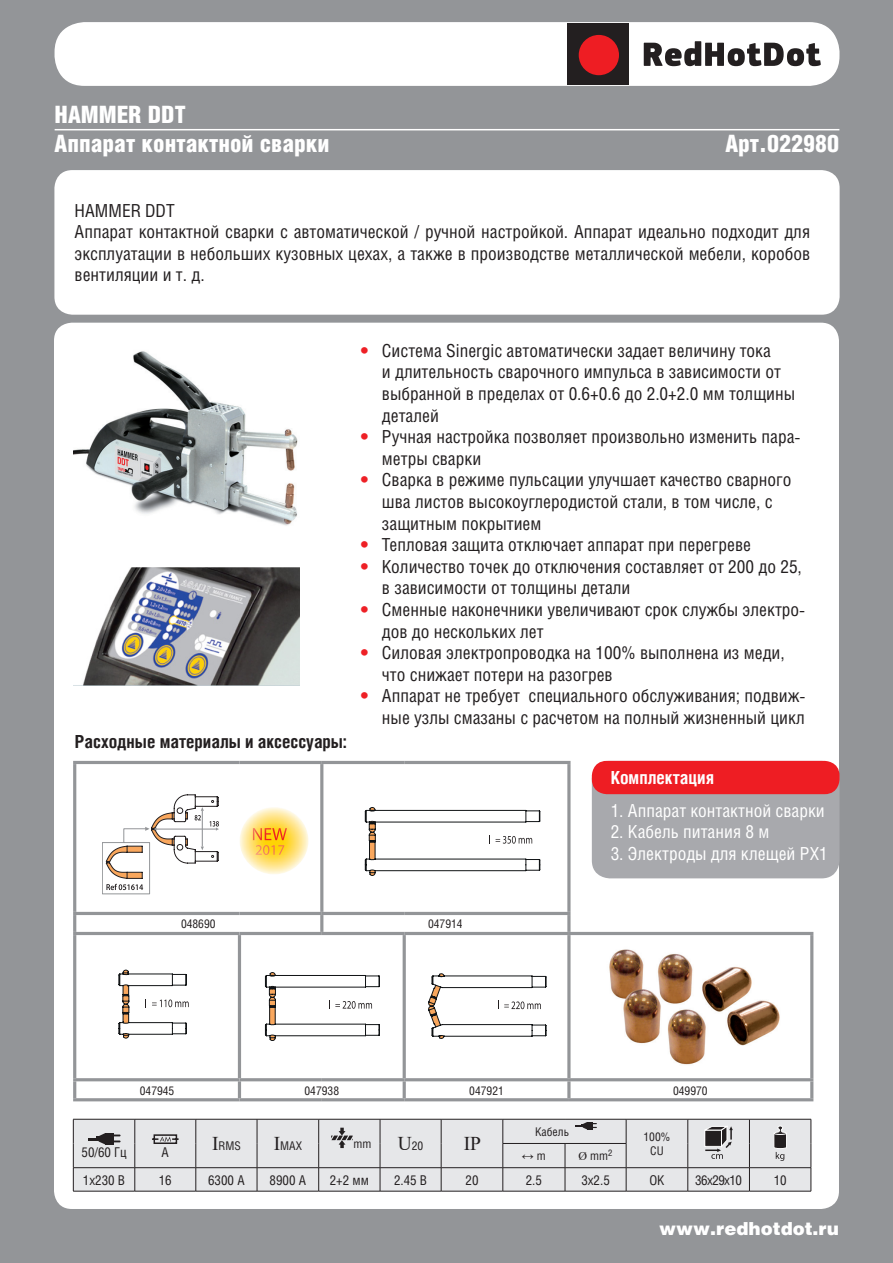
<style>
.page{position:relative;width:893px;height:1263px;background:#939598}
.page>*{position:absolute;margin:0;border:0;box-sizing:border-box;transform-origin:0 0}
.t1{font:900 24px "Helios Cond";color:#fff}
.t2{font:19.5px "Times New Roman";color:#231f20}
.t3{font:18px/21.6px "Helios Cond";color:#231f20}
.Комплектация{font:18px "Helios Cond";color:#fff}
.t4{font:700 18px "Helios Cond";color:#231f20}
.t5{font:900 18px "Helios";color:#fff}
.t6{font:700 18px "Helios Cond";color:#fff}
.t7{font:13.5px "Helios Cond";color:#231f20}
.t8{font:13.5px "Helios Cond";letter-spacing:-.04em;color:#231f20}
.t9{font:12px "Helios Cond";color:#231f20}
.t10{font:12px "Times New Roman";color:#231f20}
.s1{font-weight:900;color:#ee2026}
.s2{font-family:"Times New Roman";font-size:19.5px}
.s3{font-family:"Helios Cond"}
.s4{font-family:"Times New Roman"}
</style>
<div class="page">
<div style="left:54px;top:323px;width:785px;height:886px;background:#fff;border-radius:18px"></div>
<div style="left:54px;top:170px;width:786px;height:145px;background:#fff;border-radius:18px"></div>
<div style="left:55px;top:22px;width:784px;height:64px;background:#fff;border-radius:30px"></div>
<svg style="left:644px;top:41px;width:177px;height:25px"></svg>
<hr style="left:55px;top:129px;width:784px;height:1px;background:#fff">
<div style="left:567px;top:23px;width:62px;height:62px;background:#231f20"></div>
<div style="left:579px;top:35px;width:40px;height:40px;background:#ee1d23;border-radius:50%"></div>
<hr style="left:73px;top:1191px;width:62px;height:1px;background:#231f20">
<hr style="left:135px;top:1191px;width:61px;height:1px;background:#231f20">
<hr style="left:196px;top:1191px;width:61px;height:1px;background:#231f20">
<hr style="left:257px;top:1191px;width:62px;height:1px;background:#231f20">
<hr style="left:319px;top:1191px;width:61px;height:1px;background:#231f20">
<hr style="left:380px;top:1191px;width:61px;height:1px;background:#231f20">
<hr style="left:441px;top:1191px;width:62px;height:1px;background:#231f20">
<hr style="left:503px;top:1191px;width:62px;height:1px;background:#231f20">
<hr style="left:565px;top:1191px;width:61px;height:1px;background:#231f20">
<hr style="left:626px;top:1191px;width:62px;height:1px;background:#231f20">
<hr style="left:688px;top:1191px;width:61px;height:1px;background:#231f20">
<hr style="left:749px;top:1191px;width:62px;height:1px;background:#231f20">
<img style="left:74px;top:351px;width:224px;height:175px">
<img style="left:74px;top:567px;width:225px;height:119px">
<div style="left:592px;top:761px;width:247px;height:117px;background:#a8a9ad;border-radius:18px"></div>
<div style="left:592px;top:761px;width:247px;height:33px;background:#ee1d23;border-radius:15px"></div>
<svg style="left:72px;top:1094px;width:740px;height:97px"></svg>
<hr style="left:73px;top:761px;width:166px;height:3px;background:#939598">
<hr style="left:73px;top:764px;width:3px;height:148px;background:#939598">
<hr style="left:239px;top:761px;width:83px;height:3px;background:#939598">
<hr style="left:322px;top:761px;width:82px;height:3px;background:#939598">
<hr style="left:320px;top:764px;width:3px;height:148px;background:#939598">
<hr style="left:404px;top:761px;width:167px;height:3px;background:#939598">
<svg style="left:567px;top:764px;width:4px;height:148px"></svg>
<hr style="left:73px;top:912px;width:166px;height:3px;background:#939598">
<hr style="left:73px;top:915px;width:3px;height:17px;background:#939598">
<hr style="left:239px;top:912px;width:83px;height:3px;background:#939598">
<hr style="left:322px;top:912px;width:82px;height:3px;background:#939598">
<hr style="left:320px;top:915px;width:3px;height:17px;background:#939598">
<hr style="left:404px;top:912px;width:167px;height:3px;background:#939598">
<svg style="left:567px;top:915px;width:4px;height:17px"></svg>
<hr style="left:73px;top:932px;width:166px;height:3px;background:#939598">
<hr style="left:73px;top:935px;width:3px;height:143px;background:#939598">
<hr style="left:239px;top:932px;width:83px;height:3px;background:#939598">
<hr style="left:238px;top:935px;width:3px;height:143px;background:#939598">
<hr style="left:322px;top:932px;width:82px;height:3px;background:#939598">
<hr style="left:404px;top:932px;width:165px;height:3px;background:#939598">
<hr style="left:403px;top:935px;width:3px;height:143px;background:#939598">
<hr style="left:569px;top:932px;width:244px;height:3px;background:#939598">
<svg style="left:567px;top:935px;width:4px;height:143px"></svg>
<hr style="left:810px;top:935px;width:3px;height:143px;background:#939598">
<hr style="left:73px;top:1078px;width:166px;height:3px;background:#939598">
<hr style="left:73px;top:1081px;width:3px;height:17px;background:#939598">
<hr style="left:239px;top:1078px;width:83px;height:3px;background:#939598">
<hr style="left:238px;top:1081px;width:3px;height:17px;background:#939598">
<hr style="left:322px;top:1078px;width:82px;height:3px;background:#939598">
<hr style="left:404px;top:1078px;width:165px;height:3px;background:#939598">
<hr style="left:403px;top:1081px;width:3px;height:17px;background:#939598">
<hr style="left:569px;top:1078px;width:244px;height:3px;background:#939598">
<svg style="left:567px;top:1081px;width:4px;height:17px"></svg>
<hr style="left:810px;top:1081px;width:3px;height:17px;background:#939598">
<hr style="left:73px;top:1098px;width:166px;height:3px;background:#939598">
<hr style="left:239px;top:1098px;width:83px;height:3px;background:#939598">
<hr style="left:322px;top:1098px;width:82px;height:3px;background:#939598">
<hr style="left:404px;top:1098px;width:165px;height:3px;background:#939598">
<hr style="left:569px;top:1098px;width:244px;height:3px;background:#939598">
<img style="left:609px;top:949px;width:171px;height:116px">
<svg style="left:119px;top:970px;width:70px;height:68px"></svg>
<svg style="left:265px;top:972px;width:115px;height:69px"></svg>
<svg style="left:428px;top:973px;width:119px;height:66px"></svg>
<svg style="left:365px;top:807px;width:175px;height:69px"></svg>
<svg style="left:102px;top:795px;width:117px;height:99px"></svg>
<img style="left:240px;top:807px;width:68px;height:67px">
<img style="left:253px;top:828px;width:34px;height:12px">
<img style="left:256px;top:845px;width:28px;height:10px">
<p class="t1" style="left:55px;top:100px;width:132px">HAMMER DDT</p>
<p class="t1" style="left:55px;top:129px;width:276px">Аппарат контактной сварки</p>
<p class="t1" style="left:725px;top:129px;width:115px">Арт.022980</p>
<p class="t3" style="left:75px;top:199px;width:102px">HAMMER DDT</p>
<p class="t3" style="left:75px;top:221px;width:737px;text-align:justify">Аппарат контактной сварки с автоматической / ручной настройкой. Аппарат идеально подходит для эксплуатации в небольших кузовных цехах, а также в производстве металлической мебели, коробов вентиляции и т. д.</p>
<p class="t4" style="left:75px;top:730px;width:273px">Расходные материалы и аксессуары:</p>
<p class="t3" style="left:382px;top:339px;width:415px;text-indent:-21px"><span class="s1">•</span> Система Sinergiс автоматически задает величину тока<br>и длительность сварочного импульса в зависимости от выбранной в пределах от 0.6+0.6 до 2.0+2.0 мм толщины деталей</p>
<p class="t3" style="left:382px;top:426px;width:420px;text-indent:-21px"><span class="s1">•</span> Ручная настройка позволяет произвольно изменить пара&shy;метры сварки</p>
<p class="t3" style="left:382px;top:469px;width:411px;text-indent:-21px"><span class="s1">•</span> Сварка в режиме пульсации улучшает качество сварного шва листов высокоуглеродистой стали, в том числе, с защитным покрытием</p>
<p class="t3" style="left:361px;top:534px;width:392px"><span class="s1">•</span> Тепловая защита отключает аппарат при перегреве</p>
<p class="t3" style="left:382px;top:555px;width:421px;text-indent:-21px"><span class="s1">•</span> Количество точек до отключения составляет от 200 до 25, в зависимости от толщины детали</p>
<p class="t3" style="left:382px;top:598px;width:425px;text-indent:-21px"><span class="s1">•</span> Сменные наконечники увеличивают срок службы электро&shy;дов до нескольких лет</p>
<p class="t3" style="left:382px;top:642px;width:404px;text-indent:-21px"><span class="s1">•</span> Силовая электропроводка на 100% выполнена из меди, что снижает потери на разогрев</p>
<p class="t3" style="left:361px;top:685px;width:446px;text-align:right"><span class="s1">•</span> Аппарат не требует специального обслуживания; подвиж&shy;ные узлы смазаны с расчетом на полный жизненный цикл</p>
<p class="t6" style="left:611px;top:767px;width:105px">Комплектация</p>
<p class="Комплектация" style="left:611px;top:799px;width:216px">1. Аппарат контактной сварки</p>
<p class="Комплектация" style="left:611px;top:821px;width:160px">2. Кабель питания 8 м</p>
<p class="Комплектация" style="left:611px;top:843px;width:219px">3. Электроды для клещей PX1</p>
<p class="t9" style="left:181px;top:917px;width:36px">048690</p>
<p class="t9" style="left:428px;top:917px;width:36px">047914</p>
<p class="t9" style="left:140px;top:1083px;width:36px">047945</p>
<p class="t9" style="left:305px;top:1083px;width:36px">047938</p>
<p class="t9" style="left:469px;top:1083px;width:36px">047921</p>
<p class="t9" style="left:673px;top:1083px;width:36px">049970</p>
<p class="t7" style="left:82px;top:1144px;width:47px">50/60 Гц</p>
<p class="t7" style="left:162px;top:1144px;width:9px">А</p>
<p class="t9" style="left:212px;top:1139px;width:30px"><span class="s2">I</span>RMS</p>
<p class="t9" style="left:274px;top:1139px;width:30px"><span class="s2">I</span>MAX</p>
<p class="t9" style="left:353px;top:1137px;width:19px">mm</p>
<p class="t9" style="left:398px;top:1139px;width:27px"><span class="s2">U</span>20</p>
<p class="t2" style="left:464px;top:1130px;width:19px">IP</p>
<p class="t9" style="left:535px;top:1124px;width:35px">Кабель</p>
<p class="t10" style="left:522px;top:1148px;width:25px">↔<span class="s3">m</span></p>
<p class="t9" style="left:579px;top:1149px;width:35px"><span class="s4">Ø</span> mm<sup>2</sup></p>
<p class="t9" style="left:643px;top:1129px;width:28px">100%</p>
<p class="t9" style="left:650px;top:1144px;width:15px">CU</p>
<p class="t7" style="left:83px;top:1172px;width:44px">1х230 В</p>
<p class="t7" style="left:159px;top:1172px;width:14px">16</p>
<p class="t7" style="left:208px;top:1172px;width:38px">6300 А</p>
<p class="t7" style="left:270px;top:1172px;width:38px">8900 A</p>
<p class="t7" style="left:330px;top:1172px;width:41px">2+2 мм</p>
<p class="t7" style="left:394px;top:1172px;width:35px">2.45 В</p>
<p class="t7" style="left:465px;top:1172px;width:14px">20</p>
<p class="t7" style="left:526px;top:1172px;width:18px">2.5</p>
<p class="t7" style="left:581px;top:1172px;width:30px">3x2.5</p>
<p class="t7" style="left:649px;top:1172px;width:17px">OK</p>
<p class="t8" style="left:695px;top:1172px;width:48px">36х29х10</p>
<p class="t7" style="left:774px;top:1172px;width:14px">10</p>
<p class="t5" style="left:659px;top:1217px;width:181px">www.redhotdot.ru</p>
</div>
